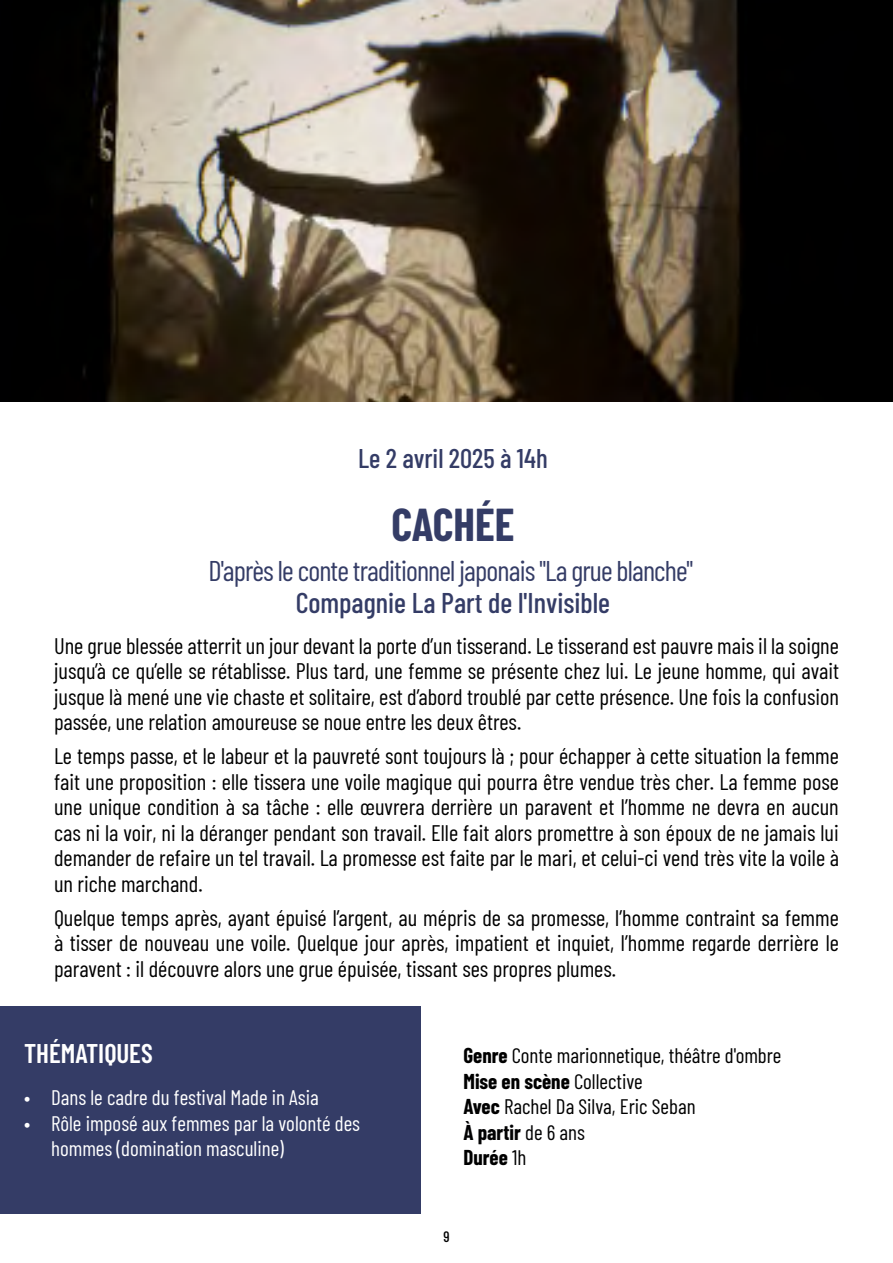
<style>
.page{position:relative;width:893px;height:1263px;background:#fff}
.page>*{position:absolute;margin:0;border:0;box-sizing:border-box;transform-origin:0 0}
.t1{font:700 45px "Barlow Condensed";letter-spacing:-.005em;color:#343c66}
.t2{font:28.5px "Barlow Condensed";letter-spacing:-.03em;color:#343c66}
.t3{font:500 28.5px "Barlow Condensed";color:#343c66}
.t4{font:500 27px "Barlow Condensed";color:#343c66}
.t5{font:600 27px "Barlow Condensed";color:#fff}
.t6{font:22.5px/25.5px "Barlow Condensed";color:#000;text-align:justify}
.t7{font:21px/25.5px "Barlow Condensed";color:#000}
.t8{font:21px/25.5px "Barlow Condensed";color:#fff}
.t9{font:500 15px "Barlow Condensed";color:#000}
.s1{font-weight:700}
.s2{font-weight:700;color:#020203}
.s3{color:#020203}
</style>
<div class="page">
<div style="left:0;top:1007px;width:421px;height:207px;background:#343c66"></div>
<img style="left:0;top:0;width:893px;height:402px">
<p class="t4" style="left:358px;top:439px;width:191px">Le 2 avril 2025 à 14h</p>
<h1 class="t1" style="left:391px;top:493px;width:125px">CACHÉE</h1>
<p class="t2" style="left:208px;top:551px;width:486px">D'après le conte traditionnel japonais "La grue blanche"</p>
<p class="t3" style="left:296px;top:582px;width:316px">Compagnie La Part de l'Invisible</p>
<p class="t6" style="left:54px;top:631px;width:787px">Une grue blessée atterrit un jour devant la porte d’un tisserand. Le tisserand est pauvre mais il la soigne jusqu’à ce qu’elle se rétablisse. Plus tard, une femme se présente chez lui. Le jeune homme, qui avait jusque là mené une vie chaste et solitaire, est d’abord troublé par cette présence. Une fois la confusion passée, une relation amoureuse se noue entre les deux êtres.</p>
<p class="t6" style="left:54px;top:742px;width:786px">Le temps passe, et le labeur et la pauvreté sont toujours là ; pour échapper à cette situation la femme fait une proposition : elle tissera une voile magique qui pourra être vendue très cher. La femme pose une unique condition à sa tâche : elle œuvrera derrière un paravent et l’homme ne devra en aucun cas ni la voir, ni la déranger pendant son travail. Elle fait alors promettre à son époux de ne jamais lui demander de refaire un tel travail. La promesse est faite par le mari, et celui-ci vend très vite la voile à un riche marchand.</p>
<p class="t6" style="left:54px;top:903px;width:786px">Quelque temps après, ayant épuisé l’argent, au mépris de sa promesse, l’homme contraint sa femme à tisser de nouveau une voile. Quelque jour après, impatient et inquiet, l’homme regarde derrière le paravent : il découvre alors une grue épuisée, tissant ses propres plumes.</p>
<p class="t5" style="left:24px;top:1034px;width:130px">THÉMATIQUES</p>
<p class="t8" style="left:24px;top:1083px;width:296px">• Dans le cadre du festival Made in Asia</p>
<p class="t8" style="left:51px;top:1109px;width:310px;text-indent:-27px">• Rôle imposé aux femmes par la volonté des hommes (domination masculine)</p>
<p class="t7" style="left:463px;top:1042px;width:319px"><span class="s1">Genre</span> Conte marionnetique, théâtre d'ombre<br><span class="s1">Mise en scène</span> Collective<br><span class="s1">Avec</span> Rachel Da Silva, Eric Seban<br><span class="s2">À partir</span> <span class="s3">de 6 ans<br></span><span class="s1">Durée</span> 1h</p>
<p class="t9" style="left:443px;top:1226px;width:8px">9</p>
</div>
